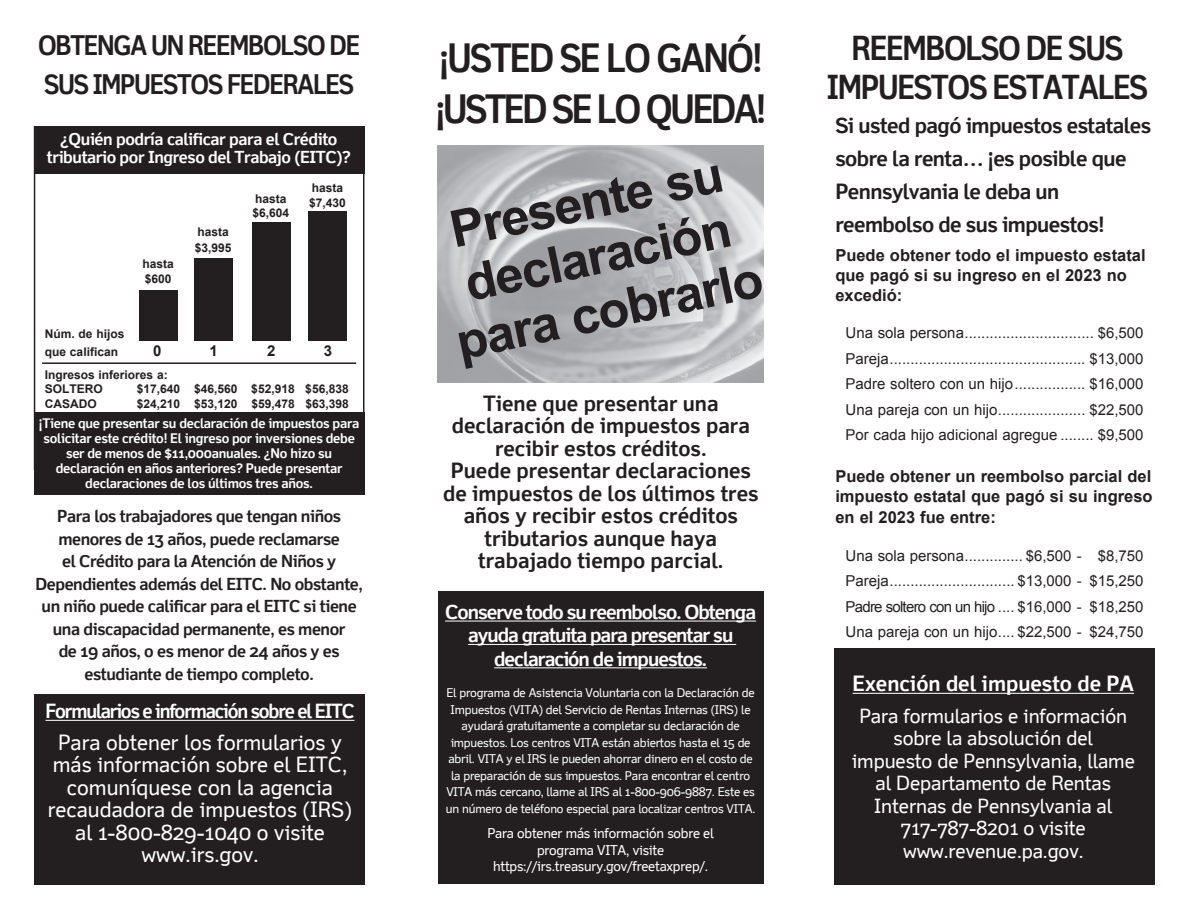
<style>
.page{position:relative;width:1188px;height:918px;background:#fff}
.page>*{position:absolute;margin:0;border:0;box-sizing:border-box;transform-origin:0 0}
.t1{font:700 51px/55.5px "Arial";color:#231f20;text-align:center}
.t2{font:700 39px/51px "Felbridge";letter-spacing:-.065em;color:#231f20;scale:.9 1}
.t3{font:700 33px/39px "Felbridge";letter-spacing:-.045em;color:#231f20;text-align:center;scale:.9 1}
.t4{font:700 27px/39px "Felbridge";letter-spacing:-.05em;color:#231f20;scale:.9 1}
.t5{font:700 21px/22.5px "Felbridge";color:#231f20;text-align:center}
.t6{font:21px/22.5px "Felbridge";color:#fff;text-align:center}
.t7{font:700 21px/33px "Felbridge";letter-spacing:-.025em;color:#231f20}
.t8{font:700 21px "Felbridge";color:#fff}
.t9{font:19.5px/22.5px "Felbridge";letter-spacing:-.005em;color:#fff;text-align:center}
.t10{font:700 19.5px/23.4px "Felbridge";letter-spacing:-.05em;color:#fff;text-align:center}
.t11{font:700 19.5px "Felbridge";letter-spacing:-.05em;color:#fff;scale:.96 1}
.t12{font:700 16.5px/22.5px "Felbridge";letter-spacing:-.025em;color:#231f20;text-align:center}
.t13{font:700 16.5px/19.8px "Arial";color:#231f20}
.t14{font:700 16.5px/18px "Felbridge";letter-spacing:-.025em;color:#fff;text-align:center}
.t15{font:15px/25.5px "Arial";color:#231f20;text-align:justify}
.t16{font:700 15px "Arial";color:#231f20}
.t17{font:13.5px/16.5px "Felbridge";letter-spacing:-.015em;color:#fff;text-align:center}
.t18{font:700 13.2px/15px "Felbridge";letter-spacing:-.02em;color:#fff;text-align:center}
.t19{font:12px/16.5px "Felbridge";letter-spacing:-.015em;color:#fff;text-align:center}
.t20{font:700 12px/14.4px "Arial";color:#231f20}
.s1{font-size:16.5px}
.s2{font-size:26.25px}
</style>
<div class="page">
<img style="left:438px;top:145px;width:326px;height:237px">
<div style="left:34px;top:694px;width:330px;height:190px;background:#231f20"></div>
<hr style="left:45px;top:720px;width:309px;height:1px;background:#fff">
<div style="left:438px;top:592px;width:326px;height:292px;background:#231f20"></div>
<hr style="left:445px;top:621px;width:311px;height:1px;background:#fff">
<hr style="left:468px;top:644px;width:268px;height:1px;background:#fff">
<hr style="left:494px;top:667px;width:213px;height:1px;background:#fff">
<div style="left:834px;top:648px;width:320px;height:236px;background:#231f20"></div>
<hr style="left:853px;top:693px;width:281px;height:1px;background:#fff">
<div style="left:34px;top:126px;width:330px;height:48px;background:#231f20"></div>
<div style="left:34px;top:413px;width:330px;height:82px;background:#231f20"></div>
<hr style="left:42px;top:362px;width:314px;height:2px;background:#231f20">
<div style="left:139px;top:290px;width:39px;height:50px;background:#231f20"></div>
<div style="left:194px;top:258px;width:39px;height:82px;background:#231f20"></div>
<div style="left:252px;top:222px;width:38px;height:118px;background:#231f20"></div>
<div style="left:309px;top:211px;width:38px;height:129px;background:#231f20"></div>
<h3 class="t4" style="left:38px;top:26px;width:359px">OBTENGA UN REEMBOLSO DE<br>SUS IMPUESTOS FEDERALES</h3>
<p class="t14" style="left:47px;top:130px;width:306px">¿Quién podría calificar para el Crédito tributario por Ingreso del Trabajo (EITC)?</p>
<p class="t20" style="left:45px;top:325px;width:81px;line-height:18px">Núm. de hijos que califican</p>
<p class="t20" style="left:143px;top:257px;width:33px">hasta</p>
<p class="t20" style="left:145px;top:272px;width:28px">$600</p>
<p class="t20" style="left:197px;top:225px;width:33px">hasta</p>
<p class="t20" style="left:195px;top:241px;width:38px">$3,995</p>
<p class="t20" style="left:255px;top:191px;width:33px">hasta</p>
<p class="t20" style="left:252px;top:206px;width:38px">$6,604</p>
<p class="t20" style="left:312px;top:181px;width:33px">hasta</p>
<p class="t20" style="left:309px;top:196px;width:38px">$7,430</p>
<p class="t16" style="left:153px;top:340px;width:10px">0</p>
<p class="t16" style="left:210px;top:340px;width:10px">1</p>
<p class="t16" style="left:267px;top:340px;width:10px">2</p>
<p class="t16" style="left:324px;top:340px;width:10px">3</p>
<p class="t20" style="left:45px;top:368px;width:124px">Ingresos inferiores a:<br>SOLTERO</p>
<p class="t20" style="left:137px;top:382px;width:213px">$17,640 $46,560 $52,918 $56,838</p>
<p class="t20" style="left:45px;top:396px;width:53px">CASADO</p>
<p class="t20" style="left:137px;top:396px;width:213px">$24,210 $53,120 $59,478 $63,398</p>
<p class="t18" style="left:39px;top:416px;width:322px"><span class="s1">¡</span>Tiene que presentar su declaración de impuestos para solicitar este crédito! El ingreso por inversiones debe ser de menos de $11,000anuales. ¿No hizo su declaración en años anteriores? Puede presentar declaraciones de los últimos tres años.</p>
<p class="t12" style="left:35px;top:505px;width:329px">Para los trabajadores que tengan niños menores de 13 años, puede reclamarse<br>el Crédito para la Atención de Niños y Dependientes además del EITC. No obstante, un niño puede calificar para el EITC si tiene una discapacidad permanente, es menor<br>de 19 años, o es menor de 24 años y es estudiante de tiempo completo.</p>
<h3 class="t11" style="left:45px;top:700px;width:323px">Formularios e información sobre el EITC</h3>
<h3 class="t6" style="left:48px;top:731px;width:306px">Para obtener los formularios y más información sobre el EITC, comuníquese con la agencia recaudadora de impuestos (IRS) al 1-800-829-1040 o visite www.irs.gov.</h3>
<h2 class="t2" style="left:435px;top:32px;width:369px">¡USTED SE LO GANÓ! ¡USTED SE LO QUEDA!</h2>
<h3 class="t3" style="left:827px;top:28px;width:358px">REEMBOLSO DE SUS<br>IMPUESTOS ESTATALES</h3>
<h3 class="t7" style="left:835px;top:108px;width:317px">Si usted pagó impuestos estatales sobre la renta… <span class="s2">¡</span>es posible que<br>Pennsylvania le deba un reembolso de sus impuestos!</h3>
<h1 class="t1" style="left:428px;top:208px;width:314px;rotate:-12deg">Presente su declaración para cobrarlo</h1>
<p class="t13" style="left:835px;top:246px;width:312px">Puede obtener todo el impuesto estatal que pagó si su ingreso en el 2023 no excedió:</p>
<p class="t15" style="left:846px;top:321px;width:300px">Una sola persona............................... $6,500<br>Pareja............................................... $13,000<br>Padre soltero con un hijo................. $16,000<br>Una pareja con un hijo..................... $22,500<br>Por cada hijo adicional agregue ........ $9,500</p>
<p class="t13" style="left:835px;top:467px;width:319px">Puede obtener un reembolso parcial del impuesto estatal que pagó si su ingreso</p>
<p class="t13" style="left:835px;top:508px;width:162px">en el 2023 fue entre:</p>
<p class="t15" style="left:846px;top:543px;width:300px">Una sola persona.............. $6,500 - $8,750<br>Pareja.............................. $13,000 - $15,250<br>Padre soltero con un hijo .... $16,000 - $18,250<br>Una pareja con un hijo.... $22,500 - $24,750</p>
<h3 class="t5" style="left:443px;top:392px;width:317px">Tiene que presentar una declaración de impuestos para recibir estos créditos.<br>Puede presentar declaraciones de impuestos de los últimos tres años y recibir estos créditos tributarios aunque haya trabajado tiempo parcial.</h3>
<h3 class="t10" style="left:445px;top:600px;width:313px">Conserve todo su reembolso. Obtenga ayuda gratuita para presentar su declaración de impuestos.</h3>
<p class="t19" style="left:446px;top:685px;width:311px">El programa de Asistencia Voluntaria con la Declaración de Impuestos (VITA) del Servicio de Rentas Internas (IRS) le ayudará gratuitamente a completar su declaración de impuestos. Los centros VITA están abiertos hasta el 15 de abril. VITA y el IRS le pueden ahorrar dinero en el costo de la preparación de sus impuestos. Para encontrar el centro VITA más cercano, llame al IRS al 1-800-906-9887. Este es un número de teléfono especial para localizar centros VITA.</p>
<p class="t17" style="left:487px;top:825px;width:228px">Para obtener más información sobre el programa VITA, visite https://irs.treasury.gov/freetaxprep/.</p>
<h3 class="t8" style="left:853px;top:671px;width:283px">Exención del impuesto de PA</h3>
<h3 class="t9" style="left:852px;top:704px;width:285px">Para formularios e información sobre la absolución del impuesto de Pennsylvania, llame al Departamento de Rentas<br>Internas de Pennsylvania al<br>717-787-8201 o visite www.revenue.pa.gov.</h3>
</div>
